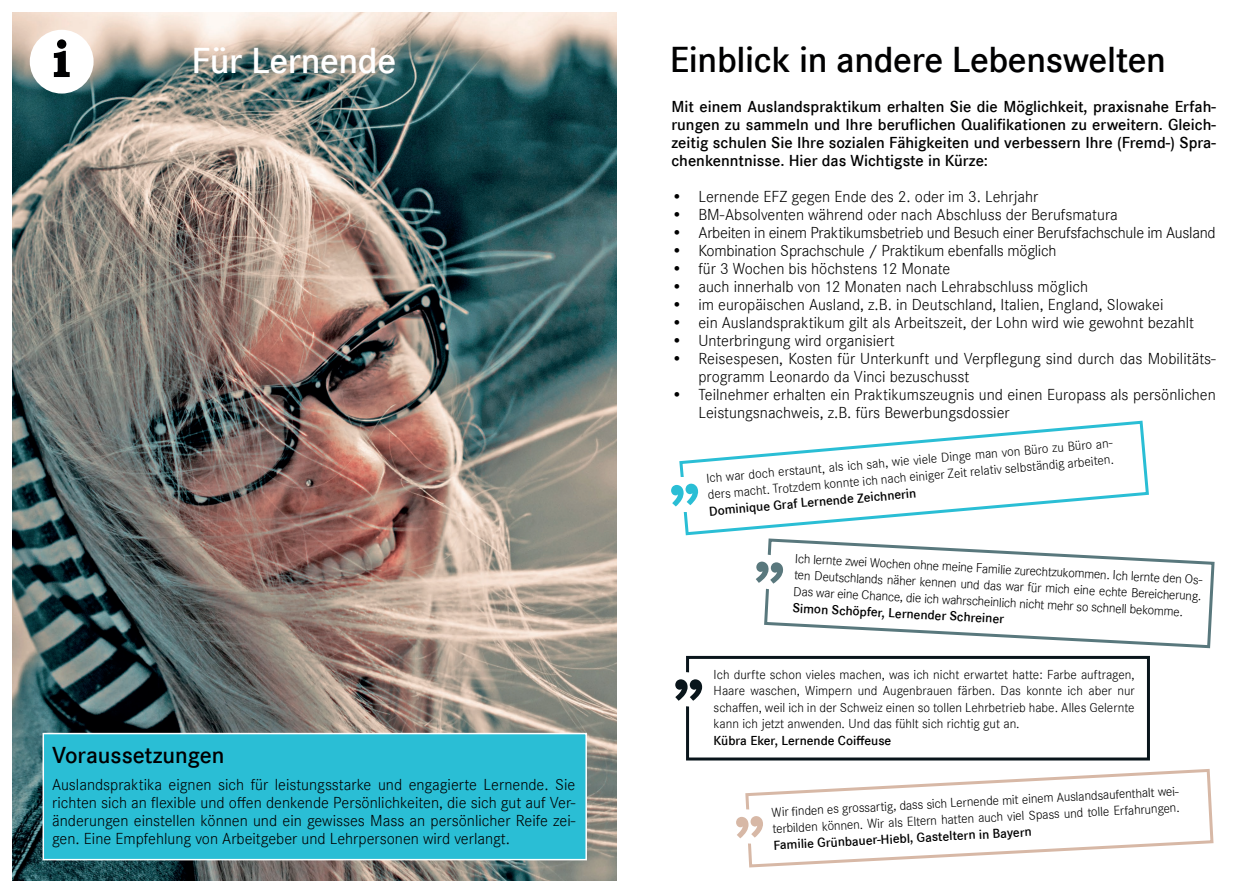
<style>
.page{position:relative;width:1259px;height:893px;background:#fff}
.page>*{position:absolute;margin:0;border:0;box-sizing:border-box;transform-origin:0 0}
.t1{font:700 60px "Bookman Old Style";color:#09151b}
.t2{font:700 52.5px "Bookman Old Style";color:#000001}
.t3{font:600 37.5px "Corporate S";letter-spacing:-.01em;color:#000001}
.t4{font:600 37.5px "Corporate S";letter-spacing:-.01em;color:#fff}
.t5{font:600 24px "Corporate S";color:#000001}
.t6{font:16.5px/18px "Corporate S Ligh";color:#000001}
.t7{font:600 16.5px/18px "Corporate S";color:#000001;text-align:justify}
.t8{font:13.5px/16.5px "Corporate S Ligh";color:#000001}
.t9{font:600 13.5px "Corporate S";color:#000001}
</style>
<div class="page">
<img style="left:13px;top:13px;width:604px;height:867px">
<svg style="left:679px;top:420px;width:470px;height:116px"></svg>
<div style="left:666px;top:477px;width:34px;height:34px;background:#fff"></div>
<svg style="left:764px;top:538px;width:451px;height:111px"></svg>
<div style="left:686px;top:656px;width:464px;height:104px;border:3px solid #09151b"></div>
<svg style="left:686px;top:671px;width:4px;height:37px"></svg>
<div style="left:30px;top:30px;width:64px;height:64px;background:#fff;border-radius:50%"></div>
<div style="left:43px;top:733px;width:544px;height:127px;background:#2abed5;border:2px solid #fff"></div>
<svg style="left:745px;top:769px;width:469px;height:99px"></svg>
<svg style="left:764px;top:553px;width:23px;height:38px"></svg>
<svg style="left:745px;top:809px;width:21px;height:35px"></svg>
<h2 class="t2" style="left:52px;top:21px;width:20px">i</h2>
<h3 class="t4" style="left:191px;top:39px;width:206px">Für Lernende</h3>
<h3 class="t3" style="left:670px;top:38px;width:498px">Einblick in andere Lebenswelten</h3>
<p class="t7" style="left:671px;top:97px;width:546px">Mit einem Auslandspraktikum erhalten Sie die Möglichkeit, praxisnahe Erfah&shy;rungen zu sammeln und Ihre beruflichen Qualifikationen zu erweitern. Gleich&shy;zeitig schulen Sie Ihre sozialen Fähigkeiten und verbessern Ihre (Fremd-) Spra&shy;chenkenntnisse. Hier das Wichtigste in Kürze:</p>
<p class="t6" style="left:671px;top:187px;width:368px">• Lernende EFZ gegen Ende des 2. oder im 3. Lehrjahr</p>
<p class="t6" style="left:671px;top:205px;width:448px">• BM-Absolventen während oder nach Abschluss der Berufsmatura</p>
<p class="t6" style="left:671px;top:223px;width:546px">• Arbeiten in einem Praktikumsbetrieb und Besuch einer Berufsfachschule im Ausland</p>
<p class="t6" style="left:671px;top:241px;width:386px">• Kombination Sprachschule / Praktikum ebenfalls möglich</p>
<p class="t6" style="left:671px;top:259px;width:280px">• für 3 Wochen bis höchstens 12 Monate</p>
<p class="t6" style="left:671px;top:277px;width:418px">• auch innerhalb von 12 Monaten nach Lehrabschluss möglich</p>
<p class="t6" style="left:671px;top:295px;width:493px">• im europäischen Ausland, z.B. in Deutschland, Italien, England, Slowakei</p>
<p class="t6" style="left:671px;top:313px;width:524px">• ein Auslandspraktikum gilt als Arbeitszeit, der Lohn wird wie gewohnt bezahlt</p>
<p class="t6" style="left:671px;top:331px;width:225px">• Unterbringung wird organisiert</p>
<p class="t6" style="left:698px;top:349px;width:519px;text-indent:-27px">• Reisespesen, Kosten für Unterkunft und Verpflegung sind durch das Mobilitäts&shy;programm Leonardo da Vinci bezuschusst</p>
<p class="t6" style="left:698px;top:385px;width:519px;text-indent:-27px">• Teilnehmer erhalten ein Praktikumszeugnis und einen Europass als persönlichen<br>Leistungsnachweis, z.B. fürs Bewerbungsdossier</p>
<p class="t8" style="left:705px;top:470px;width:412px;rotate:-5deg">Ich war doch erstaunt, als ich sah, wie viele Dinge man von Büro zu Büro an&shy;ders macht. Trotzdem konnte ich nach einiger Zeit relativ selbständig arbeiten.</p>
<p class="t9" style="left:708px;top:503px;width:209px;rotate:-5deg">Dominique Graf Lernende Zeichnerin</p>
<p class="t8" style="left:795px;top:550px;width:412px;rotate:3deg">Ich lernte zwei Wochen ohne meine Familie zurechtzukommen. Ich lernte den Os&shy;ten Deutschlands näher kennen und das war für mich eine echte Bereicherung.<br>Das war eine Chance, die ich wahrscheinlich nicht mehr so schnell bekomme.</p>
<p class="t9" style="left:793px;top:600px;width:213px;rotate:3deg">Simon Schöpfer, Lernender Schreiner</p>
<h1 class="t1" style="left:672px;top:626px;width:34px">„</h1>
<p class="t8" style="left:713px;top:666px;width:422px;text-align:justify">Ich durfte schon vieles machen, was ich nicht erwartet hatte: Farbe auftragen, Haare waschen, Wimpern und Augenbrauen färben. Das konnte ich aber nur schaffen, weil ich in der Schweiz einen so tollen Lehrbetrieb habe. Alles Gelernte kann ich jetzt anwenden. Und das fühlt sich richtig gut an.</p>
<p class="t9" style="left:713px;top:733px;width:179px">Kübra Eker, Lernende Coiffeuse</p>
<h3 class="t5" style="left:52px;top:741px;width:174px">Voraussetzungen</h3>
<p class="t6" style="left:52px;top:775px;width:525px;text-align:justify">Auslandspraktika eignen sich für leistungsstarke und engagierte Lernende. Sie richten sich an flexible und offen denkende Persönlichkeiten, die sich gut auf Ver&shy;änderungen einstellen können und ein gewisses Mass an persönlicher Reife zei&shy;gen. Eine Empfehlung von Arbeitgeber und Lehrpersonen wird verlangt.</p>
<p class="t8" style="left:771px;top:804px;width:412px;rotate:-3deg">Wir fi nden es grossartig, dass sich Lernende mit einem Auslandsaufenthalt wei&shy;terbilden können. Wir als Eltern hatten auch viel Spass und tolle Erfahrungen.</p>
<p class="t9" style="left:773px;top:837px;width:260px;rotate:-3deg">Familie Grünbauer-Hiebl, Gasteltern in Bayern</p>
</div>
